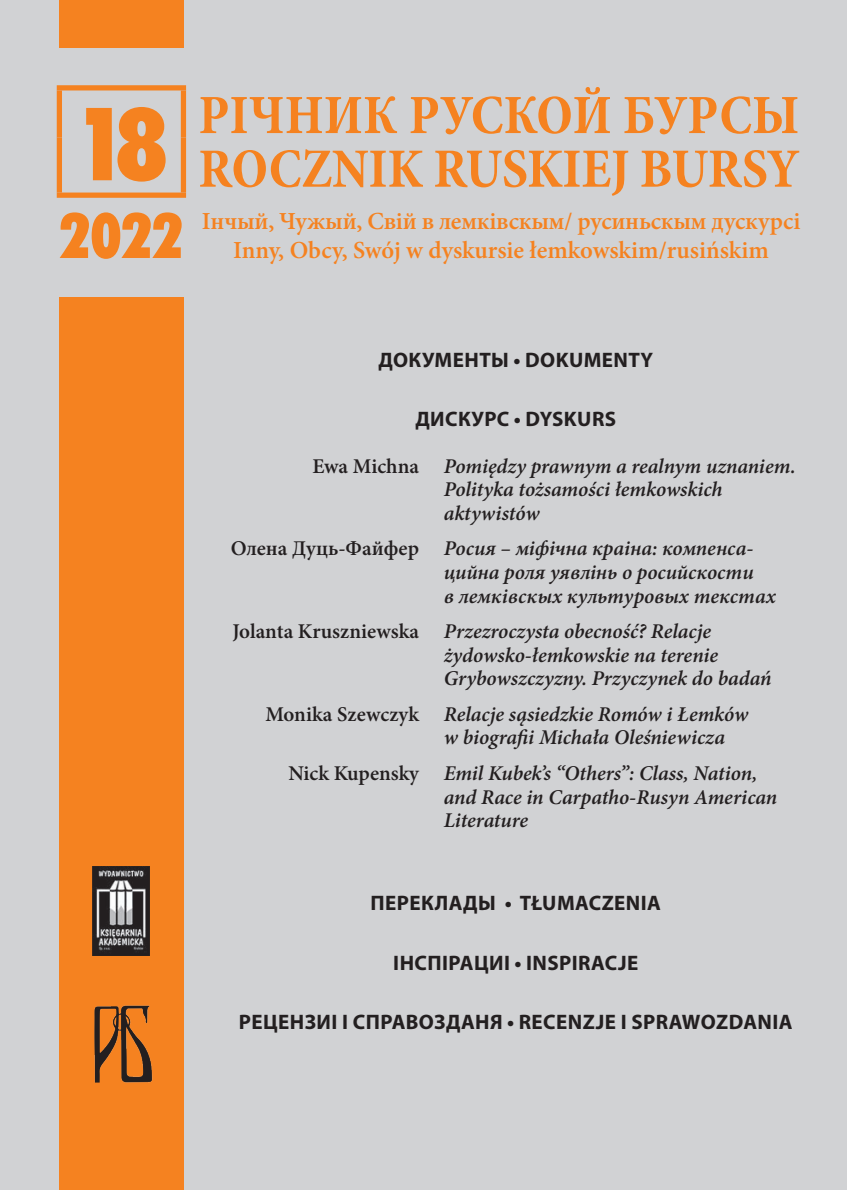
<style>
.page{position:relative;width:847px;height:1190px;background:#fff}
.page>*{position:absolute;margin:0;border:0;box-sizing:border-box;transform-origin:0 0}
.t1{font:96.25px "Futura X Blk Cn PL";color:#f58220}
.t2{font:59.5px "Futura X Blk Cn PL";color:#f58220}
.t3{font:700 condensed 56px/53.6px "Minion Pro";letter-spacing:-.005em;color:#f58220}
.t4{font:600 24.5px/29.4px "Minion Pro";letter-spacing:-.005em;color:#f58220;text-align:center}
.t5{font:italic 600 21px/23.6px "Minion Pro";color:#231f20}
.t6{font:700 21px "Myriad Pro";letter-spacing:.02em;color:#231f20}
.t7{font:600 21px "Minion Pro";color:#231f20}
</style>
<div class="page">
<div style="left:0;top:0;width:847px;height:1189px;background:#d1d2d4"></div>
<div style="left:59px;top:0;width:124px;height:48px;background:#f58220"></div>
<div style="left:59px;top:297px;width:124px;height:892px;background:#f58220"></div>
<div style="left:57px;top:85px;width:129px;height:5px;background:#f58220"></div>
<div style="left:57px;top:90px;width:5px;height:47px;background:#f58220"></div>
<div style="left:181px;top:90px;width:5px;height:47px;background:#f58220"></div>
<div style="left:57px;top:137px;width:5px;height:55px;background:#f58220"></div>
<div style="left:181px;top:137px;width:5px;height:55px;background:#f58220"></div>
<div style="left:57px;top:192px;width:129px;height:6px;background:#f58220"></div>
<img style="left:94px;top:1005px;width:59px;height:78px">
<img style="left:93px;top:866px;width:57px;height:89px">
<h1 class="t1" style="left:76px;top:81px;width:92px">18</h1>
<h3 class="t3" style="left:198px;top:88px;width:603px">РІЧНИК РУСКОЙ БУРСЫ<br>ROCZNIK RUSKIEJ BURSY</h3>
<h2 class="t2" style="left:60px;top:197px;width:125px">2022</h2>
<p class="t4" style="left:202px;top:206px;width:600px">Інчый, Чужый, Свій в лемківскым/ русиньскым дускурсі<br>Inny, Obcy, Swój w dyskursie łemkowskim/rusińskim</p>
<p class="t6" style="left:378px;top:346px;width:276px">ДОКУМЕНТЫ • DOKUMENTY</p>
<p class="t6" style="left:415px;top:405px;width:202px">ДИСКУРС • DYSKURS</p>
<p class="t7" style="left:312px;top:451px;width:108px">Ewa Michna</p>
<p class="t7" style="left:231px;top:534px;width:190px">Олена Дуць-Файфер</p>
<p class="t7" style="left:232px;top:616px;width:188px">Jolanta Kruszniewska</p>
<p class="t7" style="left:265px;top:699px;width:155px">Monika Szewczyk</p>
<p class="t7" style="left:288px;top:758px;width:132px">Nick Kupensky</p>
<p class="t5" style="left:444px;top:453px;width:353px">Pomiędzy prawnym a realnym uznaniem.<br>Polityka tożsamości łemkowskich aktywistów</p>
<p class="t5" style="left:444px;top:536px;width:333px">Росия – міфічна краіна: компенса&shy;цийна роля уявлінь о росийскости<br>в лемківскых культуровых текстах</p>
<p class="t5" style="left:444px;top:619px;width:329px">Przezroczysta obecność? Relacje żydowsko-łemkowskie na terenie<br>Grybowszczyzny. Przyczynek do badań</p>
<p class="t5" style="left:444px;top:702px;width:306px">Relacje sąsiedzkie Romów i Łemków w biografii Michała Oleśniewicza</p>
<p class="t5" style="left:444px;top:761px;width:335px">Emil Kubek’s “Others”: Class, Nation, and Race in Carpatho-Rusyn American<br>Literature</p>
<p class="t6" style="left:370px;top:889px;width:292px">ПЕРЕКЛАДЫ • TŁUMACZENIA</p>
<p class="t6" style="left:393px;top:948px;width:246px">IНСПIРАЦИI • INSPIRACJE</p>
<p class="t6" style="left:239px;top:1007px;width:555px">РЕЦЕНЗИI I СПРАВОЗДАНЯ • RECENZJE I SPRAWOZDANIA</p>
</div>
